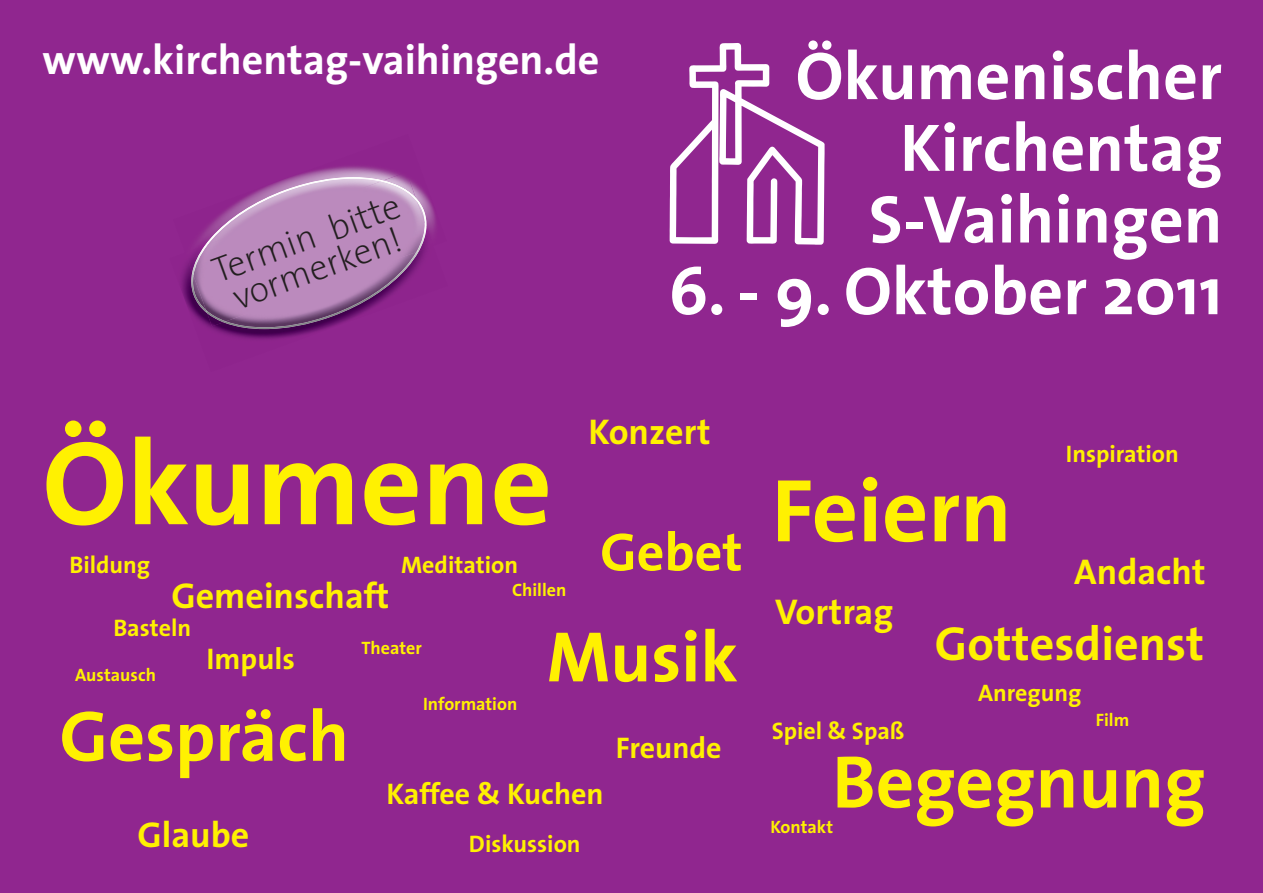
<style>
.page{position:relative;width:1263px;height:893px;background:#90268f}
.page>*{position:absolute;margin:0;border:0;box-sizing:border-box;transform-origin:0 0}
.t1{font:700 120px "The Sans";color:#fff101}
.t2{font:700 90px "The Sans";color:#fff101}
.t3{font:700 75px "The Sans";color:#fff101}
.t4{font:700 72px "The Sans";color:#fff101}
.t5{font:700 67.8px/71.7px "The Sans";color:#fff;text-align:right}
.t6{font:700 54px "The Sans";color:#fff101}
.t7{font:700 48px "The Sans";color:#fff101}
.t8{font:700 42px "The Sans";color:#fff}
.t9{font:700 36px "The Sans";color:#fff101}
.t10{font:200 36px/32.4px "The Sans";color:#231f20}
.t11{font:700 30px "The Sans";color:#fff101}
.t12{font:700 24px "The Sans";color:#fff101}
.t13{font:700 18px "The Sans";color:#fff101}
</style>
<div class="page">
<svg style="left:669px;top:43px;width:155px;height:202px"></svg>
<img style="left:310px;top:166px;width:126px;height:66px">
<img style="left:202px;top:326px;width:133px;height:3px">
<img style="left:185px;top:172px;width:248px;height:154px">
<img style="left:192px;top:180px;width:234px;height:142px">
<h3 class="t8" style="left:43px;top:33px;width:558px">www.kirchentag-vaihingen.de</h3>
<h3 class="t10" style="left:208px;top:256px;width:199px;rotate:-20deg">Termin bitte vormerken!</h3>
<h3 class="t5" style="left:796px;top:41px;width:429px">Ökumenischer<br>Kirchentag<br>S-Vaihingen</h3>
<h3 class="t5" style="left:669px;top:256px;width:555px">6. - 9. Oktober 2011</h3>
<h1 class="t1" style="left:43px;top:407px;width:511px">Ökumene</h1>
<p class="t12" style="left:69px;top:549px;width:82px">Bildung</p>
<h3 class="t9" style="left:171px;top:573px;width:219px">Gemeinschaft</h3>
<p class="t12" style="left:401px;top:550px;width:118px">Meditation</p>
<p class="t13" style="left:512px;top:578px;width:56px">Chillen</p>
<h3 class="t9" style="left:588px;top:409px;width:124px">Konzert</h3>
<h3 class="t6" style="left:600px;top:517px;width:144px">Gebet</h3>
<p class="t12" style="left:113px;top:613px;width:79px">Basteln</p>
<p class="t13" style="left:75px;top:663px;width:82px">Austausch</p>
<p class="t11" style="left:207px;top:640px;width:90px">Impuls</p>
<h3 class="t4" style="left:60px;top:690px;width:291px">Gespräch</h3>
<h3 class="t9" style="left:137px;top:812px;width:113px">Glaube</h3>
<p class="t13" style="left:361px;top:637px;width:62px">Theater</p>
<p class="t13" style="left:423px;top:692px;width:96px">Information</p>
<h3 class="t4" style="left:547px;top:611px;width:193px">Musik</h3>
<p class="t11" style="left:616px;top:728px;width:107px">Freunde</p>
<p class="t11" style="left:386px;top:775px;width:219px">Kaffee &amp; Kuchen</p>
<p class="t12" style="left:469px;top:828px;width:113px">Diskussion</p>
<h2 class="t2" style="left:772px;top:453px;width:241px">Feiern</h2>
<p class="t12" style="left:1066px;top:438px;width:114px">Inspiration</p>
<h3 class="t9" style="left:1074px;top:549px;width:133px">Andacht</h3>
<h3 class="t9" style="left:775px;top:588px;width:120px">Vortrag</h3>
<p class="t12" style="left:772px;top:716px;width:134px">Spiel &amp; Spaß</p>
<h3 class="t7" style="left:935px;top:613px;width:271px">Gottesdienst</h3>
<p class="t12" style="left:978px;top:678px;width:105px">Anregung</p>
<p class="t13" style="left:1096px;top:708px;width:35px">Film</p>
<h3 class="t3" style="left:832px;top:734px;width:375px">Begegnung</h3>
<p class="t13" style="left:770px;top:815px;width:64px">Kontakt</p>
</div>
